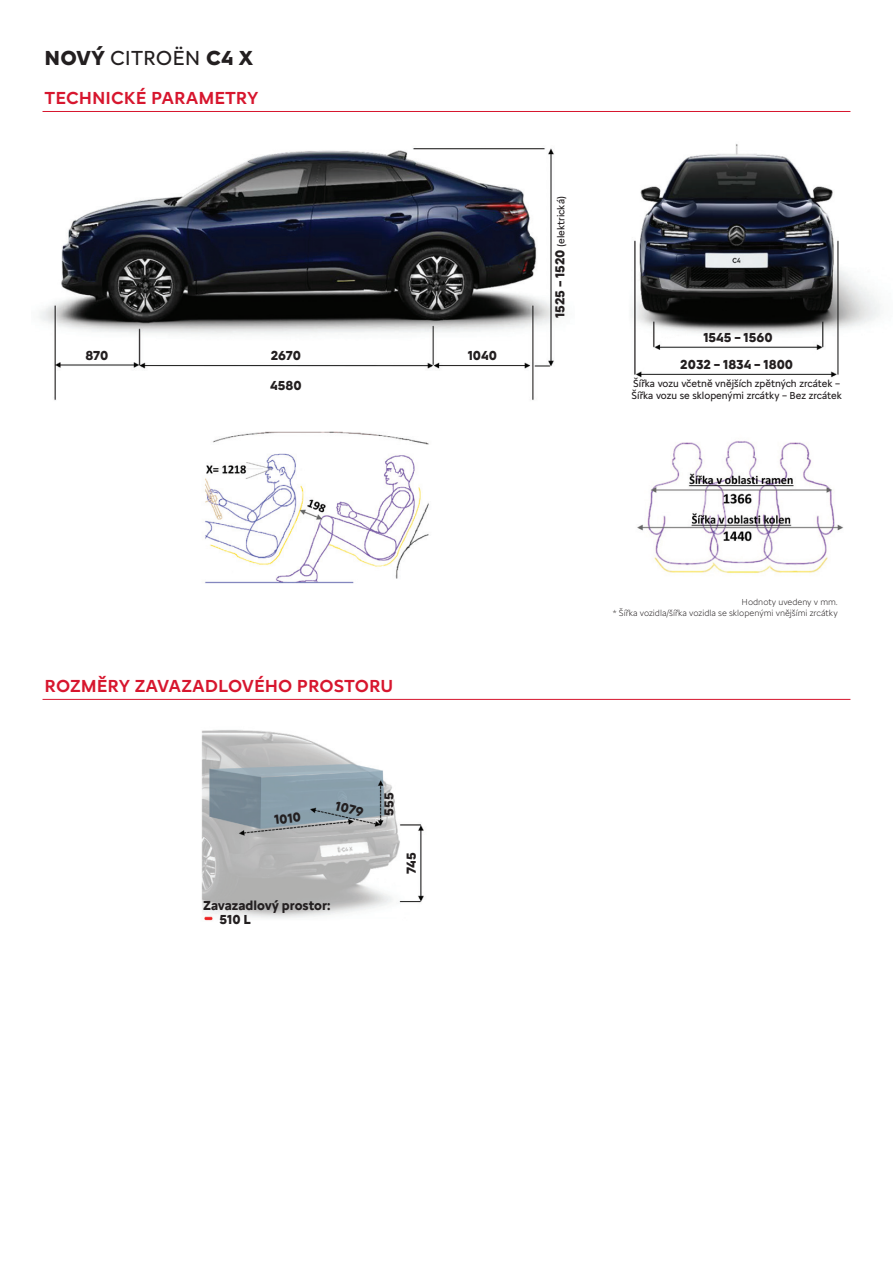
<style>
.page{position:relative;width:893px;height:1263px;background:#fff}
.page>*{position:absolute;margin:0;border:0;box-sizing:border-box;transform-origin:0 0}
.t1{font:21px "Citroen Type Latin";color:#231f20}
.t2{font:700 21px "Citroen Type Latin";color:#231f20}
.t3{font:500 18px "Citroen Type Latin";color:#d7162e}
.t4{font:700 13.5px/14.2px "Citroen Type Latin";color:#231f20;scale:.96 1}
.t5{font:10.5px/12px "Citroen Type Latin";color:#231f20;scale:.96 1}
.t6{font:300 9px/11.2px "Citroen Type Latin";color:#231f20;text-align:right;scale:.96 1}
.s1{font-weight:700}
.s2{font-weight:400}
.s3{font-weight:700;font-size:13.5px}
</style>
<div class="page">
<img style="left:205px;top:431px;width:224px;height:153px">
<hr style="left:43px;top:111px;width:807px;height:1px;background:#d7162e">
<hr style="left:43px;top:699px;width:807px;height:1px;background:#d7162e">
<img style="left:637px;top:441px;width:206px;height:133px">
<img style="left:39px;top:148px;width:522px;height:253px">
<img style="left:201px;top:730px;width:223px;height:191px">
<img style="left:631px;top:144px;width:250px;height:234px">
<h1 class="t1" style="left:45px;top:42px;width:79px"><span class="s1">nový</span> citro</h1>
<h1 class="t2" style="left:173px;top:42px;width:82px"><span class="s2">Ën</span> C4 X</h1>
<h2 class="t3" style="left:45px;top:85px;width:45px">techni</h2>
<h2 class="t3" style="left:111px;top:85px;width:53px">cké parametry</h2>
<p class="t4" style="left:271px;top:347px;width:33px">2670</p>
<p class="t4" style="left:270px;top:377px;width:34px">4580</p>
<p class="t4" style="left:85px;top:347px;width:26px">870</p>
<p class="t4" style="left:468px;top:347px;width:32px">1040</p>
<p class="t5" style="left:554px;top:318px;width:129px;rotate:-90deg"><span class="s3">1525 – 1520</span> (elektrická)</p>
<p class="t4" style="left:680px;top:322px;width:119px;line-height:27.5px;text-align:center">1545 – 1560<br>2032 – 1834 – 1800</p>
<p class="t5" style="left:632px;top:377px;width:221px">Šířka vozu včetně vnějších zpětných zrcátek –<br>Šířka vozu se sklopenými zrcátky – Bez zrcátek</p>
<h2 class="t3" style="left:45px;top:672px;width:13px">rozměry</h2>
<h2 class="t3" style="left:135px;top:672px;width:14px">zavazadlového</h2>
<h2 class="t3" style="left:297px;top:672px;width:13px">prostoru</h2>
<p class="t4" style="left:273px;top:811px;width:30px;rotate:-6deg">1010</p>
<p class="t4" style="left:338px;top:797px;width:31px;rotate:14deg">1079</p>
<p class="t4" style="left:220px;top:897px;width:117px;text-indent:-17px">Zavazadlový prostor:<br>510 L</p>
<p class="t4" style="left:381px;top:815px;width:26px;rotate:-90deg">555</p>
<p class="t4" style="left:403px;top:874px;width:24px;rotate:-90deg">745</p>
<p class="t6" style="left:613px;top:595px;width:236px">Hodnoty uvedeny v mm.<br>* Šířka vozidla/šířka vozidla se sklopenými vnějšími zrcátky</p>
</div>
